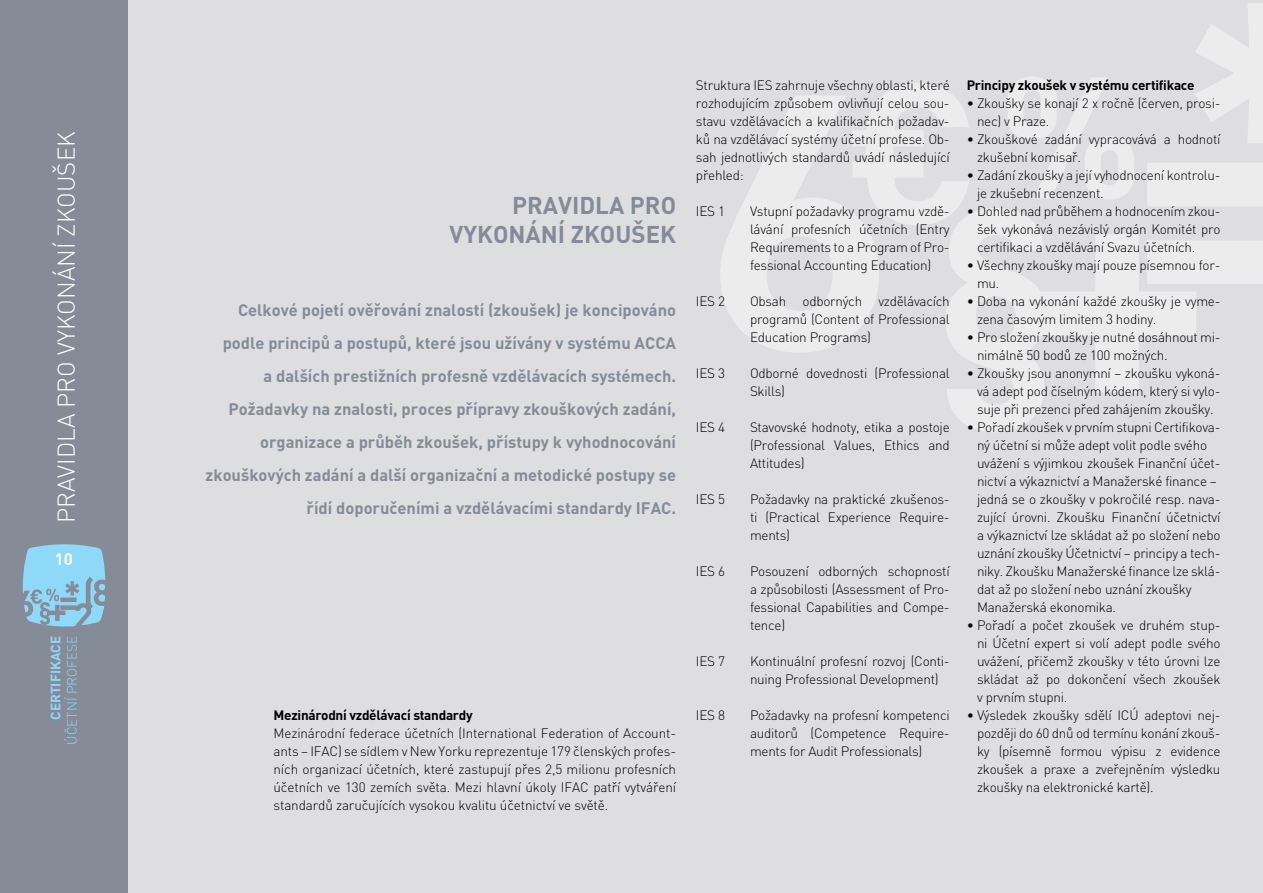
<style>
.page{position:relative;width:1263px;height:893px;background:#fff}
.page>*{position:absolute;margin:0;border:0;box-sizing:border-box;transform-origin:0 0}
.t1{font:300 24px "Unient DINCE";color:#fff}
.t2{font:700 24px/28.8px "Unient DINCE";color:#858b97;text-align:right}
.t3{font:700 16.5px/33px "Unient DINCE";color:#858b97;text-align:right}
.t4{font:700 16.5px "Unient DINCE";color:#fff}
.t5{font:300 13.5px/18px "Unient DINCE";letter-spacing:-.02em;color:#000;text-align:justify}
.t6{font:700 13.5px "Unient DINCE";letter-spacing:-.02em;color:#000}
.t7{font:300 13.5px "Unient DINCE";color:#8ed8f8}
.t8{font:700 13.5px "Unient DINCE";color:#8ed8f8}
</style>
<div class="page">
<div style="left:128px;top:0;width:1135px;height:893px;background:#dedee1"></div>
<div style="left:0;top:0;width:128px;height:893px;background:#858b97"></div>
<svg style="left:720px;top:3px;width:543px;height:429px"></svg>
<svg style="left:22px;top:544px;width:84px;height:83px"></svg>
<h1 class="t1" style="left:55px;top:523px;width:393px;rotate:-90deg">PRAVIDLA PRO VYKONÁNÍ ZKOUŠEK</h1>
<p class="t4" style="left:55px;top:549px;width:19px">10</p>
<p class="t8" style="left:47px;top:720px;width:85px;rotate:-90deg">CERTIFIKACE</p>
<p class="t7" style="left:66px;top:745px;width:110px;rotate:-90deg">ÚČETNÍ PROFESE</p>
<h1 class="t2" style="left:449px;top:190px;width:228px">PRAVIDLA PRO<br>VYKONÁNÍ ZKOUŠEK</h1>
<p class="t3" style="left:206px;top:293px;width:472px">Celkové pojetí ověřování znalostí (zkoušek) je koncipováno podle principů a postupů, které jsou užívány v systému ACCA<br>a dalších prestižních profesně vzdělávacích systémech.<br>Požadavky na znalosti, proces přípravy zkouškových zadání, organizace a průběh zkoušek, přístupy k vyhodnocování zkouškových zadání a další organizační a metodické postupy se řídí doporučeními a vzdělávacími standardy IFAC.</p>
<p class="t6" style="left:274px;top:706px;width:201px">Mezinárodní vzdělávací standardy</p>
<p class="t5" style="left:274px;top:725px;width:404px">Mezinárodní federace účetních (International Federation of Account&shy;ants – IFAC) se sídlem v New Yorku reprezentuje 179 členských profes&shy;ních organizací účetních, které zastupují přes 2,5 milionu profesních účetních ve 130 zemích světa. Mezi hlavní úkoly IFAC patří vytváření standardů zaručujících vysokou kvalitu účetnictví ve světě.</p>
<p class="t5" style="left:696px;top:77px;width:255px">Struktura IES zahrnuje všechny oblasti, které rozhodujícím způsobem ovlivňují celou sou&shy;stavu vzdělávacích a kvalifikačních požadav&shy;ků na vzdělávací systémy účetní profese. Ob&shy;sah jednotlivých standardů uvádí následující přehled:</p>
<p class="t5" style="left:696px;top:203px;width:30px">IES 1</p>
<p class="t5" style="left:750px;top:203px;width:201px">Vstupní požadavky programu vzdě&shy;lávání profesních účetních (Entry Requirements to a Program of Pro&shy;fessional Accounting Education)</p>
<p class="t5" style="left:696px;top:293px;width:30px">IES 2</p>
<p class="t5" style="left:750px;top:293px;width:201px">Obsah odborných vzdělávacích programů (Content of Professional Education Programs)</p>
<p class="t5" style="left:696px;top:365px;width:30px">IES 3</p>
<p class="t5" style="left:750px;top:365px;width:201px">Odborné dovednosti (Professional<br>Skills)</p>
<p class="t5" style="left:696px;top:419px;width:30px">IES 4</p>
<p class="t5" style="left:750px;top:419px;width:201px">Stavovské hodnoty, etika a postoje (Professional Values, Ethics and Attitudes)</p>
<p class="t5" style="left:696px;top:491px;width:30px">IES 5</p>
<p class="t5" style="left:750px;top:491px;width:201px">Požadavky na praktické zkušenos&shy;ti (Practical Experience Require&shy;ments)</p>
<p class="t5" style="left:696px;top:563px;width:30px">IES 6</p>
<p class="t5" style="left:750px;top:563px;width:201px">Posouzení odborných schopností a způsobilosti (Assessment of Pro&shy;fessional Capabilities and Compe&shy;tence)</p>
<p class="t5" style="left:696px;top:653px;width:30px">IES 7</p>
<p class="t5" style="left:750px;top:653px;width:201px">Kontinuální profesní rozvoj (Conti&shy;nuing Professional Development)</p>
<p class="t5" style="left:696px;top:707px;width:30px">IES 8</p>
<p class="t5" style="left:750px;top:707px;width:201px">Požadavky na profesní kompetenci auditorů (Competence Require&shy;ments for Audit Professionals)</p>
<p class="t6" style="left:967px;top:76px;width:229px">Principy zkoušek v systému certifikace</p>
<p class="t5" style="left:977px;top:95px;width:245px;text-indent:-10px">• Zkoušky se konají 2 x ročně (červen, prosi&shy;nec) v Praze.</p>
<p class="t5" style="left:977px;top:131px;width:245px;text-indent:-10px">• Zkouškové zadání vypracovává a hodnotí zkušební komisař.</p>
<p class="t5" style="left:977px;top:167px;width:245px;text-indent:-10px">• Zadání zkoušky a její vyhodnocení kontrolu&shy;je zkušební recenzent.</p>
<p class="t5" style="left:977px;top:203px;width:245px;text-indent:-10px">• Dohled nad průběhem a hodnocením zkou&shy;šek vykonává nezávislý orgán Komitét pro certifikaci a vzdělávání Svazu účetních.</p>
<p class="t5" style="left:977px;top:257px;width:245px;text-indent:-10px">• Všechny zkoušky mají pouze písemnou for&shy;mu.</p>
<p class="t5" style="left:977px;top:293px;width:245px;text-indent:-10px">• Doba na vykonání každé zkoušky je vyme&shy;zena časovým limitem 3 hodiny.</p>
<p class="t5" style="left:977px;top:329px;width:245px;text-indent:-10px">• Pro složení zkoušky je nutné dosáhnout mi&shy;nimálně 50 bodů ze 100 možných.</p>
<p class="t5" style="left:977px;top:365px;width:245px;text-indent:-10px">• Zkoušky jsou anonymní – zkoušku vykoná&shy;vá adept pod číselným kódem, který si vylo&shy;suje při prezenci před zahájením zkoušky.</p>
<p class="t5" style="left:977px;top:419px;width:245px;text-align:left;text-indent:-10px">• Pořadí zkoušek v prvním stupni Certifikova&shy;ný účetní si může adept volit podle svého uvážení s výjimkou zkoušek Finanční účet&shy;nictví a výkaznictví a Manažerské finance – jedná se o zkoušky v pokročilé resp. nava&shy;zující úrovni. Zkoušku Finanční účetnictví a výkaznictví lze skládat až po složení nebo uznání zkoušky Účetnictví – principy a tech&shy;niky. Zkoušku Manažerské finance lze sklá&shy;dat až po složení nebo uznání zkoušky Manažerská ekonomika.</p>
<p class="t5" style="left:977px;top:617px;width:245px;text-indent:-10px">• Pořadí a počet zkoušek ve druhém stup&shy;ni Účetní expert si volí adept podle svého uvážení, přičemž zkoušky v této úrovni lze skládat až po dokončení všech zkoušek v prvním stupni.</p>
<p class="t5" style="left:977px;top:707px;width:245px;text-indent:-10px">• Výsledek zkoušky sdělí ICÚ adeptovi nej&shy;později do 60 dnů od termínu konání zkouš&shy;ky (písemně formou výpisu z evidence zkoušek a praxe a zveřejněním výsledku zkoušky na elektronické kartě).</p>
</div>
